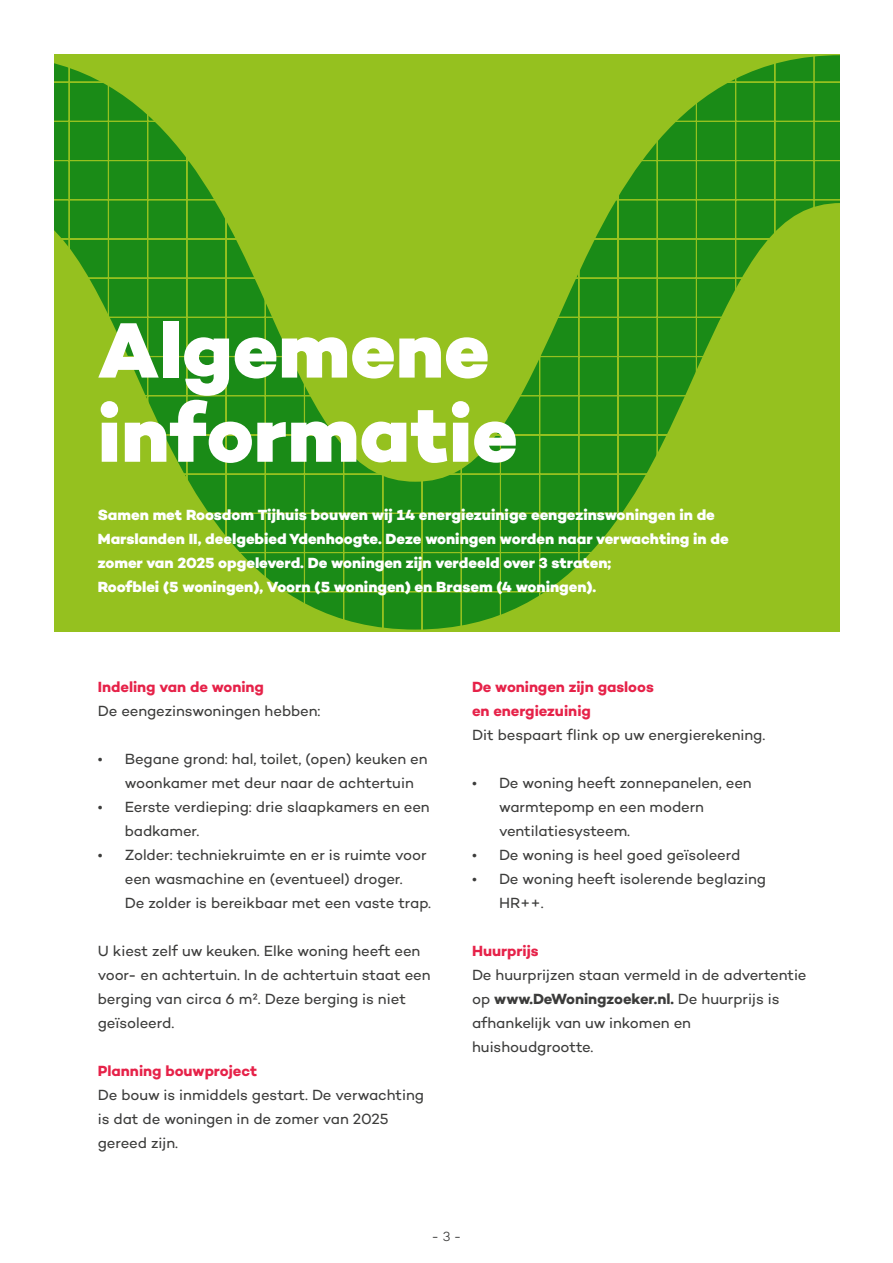
<style>
.page{position:relative;width:893px;height:1263px;background:#fff}
.page>*{position:absolute;margin:0;border:0;box-sizing:border-box;transform-origin:0 0}
.t1{font:800 79.35px/84.2px "Campton";color:#fff}
.t2{font:15px/24px "Campton";letter-spacing:-.005em;color:#3c3c3b}
.t3{font:800 15px/24px "Campton";letter-spacing:-.005em;color:#fff}
.t4{font:700 15px/24px "Campton";letter-spacing:-.005em;color:#e62249}
.t5{font:300 13.5px "Campton";color:#3c3c3b}
.s1{font-weight:700}
</style>
<div class="page">
<svg style="left:109px;top:54px;width:731px;height:578px;background:#67ac1c"></svg>
<svg style="left:54px;top:54px;width:55px;height:578px;background:#6fb01c"></svg>
<h1 class="t1" style="left:98px;top:308px;width:422px">Algemene informatie</h1>
<p class="t3" style="left:98px;top:503px;width:633px">Samen met Roosdom Tijhuis bouwen wij 14 energiezuinige eengezinswoningen in de Marslanden II, deelgebied Ydenhoogte. Deze woningen worden naar verwachting in de zomer van 2025 opgeleverd. De woningen zijn verdeeld over 3 straten;<br>Roofblei (5 woningen), Voorn (5 woningen) en Brasem (4 woningen).</p>
<p class="t4" style="left:98px;top:675px;width:168px">Indeling van de woning</p>
<p class="t2" style="left:98px;top:699px;width:224px">De eengezinswoningen hebben:</p>
<p class="t2" style="left:125px;top:747px;width:304px;text-indent:-27px">• Begane grond: hal, toilet, (open) keuken en woonkamer met deur naar de achtertuin</p>
<p class="t2" style="left:125px;top:795px;width:306px;text-indent:-27px">• Eerste verdieping: drie slaapkamers en een badkamer.</p>
<p class="t2" style="left:125px;top:843px;width:308px;text-indent:-27px">• Zolder: techniekruimte en er is ruimte voor een wasmachine en (eventueel) droger.<br>De zolder is bereikbaar met een vaste trap.</p>
<p class="t2" style="left:98px;top:939px;width:334px">U kiest zelf uw keuken. Elke woning heeft een voor- en achtertuin. In de achtertuin staat een berging van circa 6 m². Deze berging is niet geïsoleerd.</p>
<p class="t4" style="left:98px;top:1059px;width:161px">Planning bouwproject</p>
<p class="t2" style="left:98px;top:1083px;width:328px">De bouw is inmiddels gestart. De verwachting is dat de woningen in de zomer van 2025 gereed zijn.</p>
<p class="t4" style="left:472px;top:675px;width:183px">De woningen zijn gasloos en energiezuinig</p>
<p class="t2" style="left:472px;top:723px;width:295px">Dit bespaart flink op uw energierekening.</p>
<p class="t2" style="left:499px;top:771px;width:254px;text-indent:-27px">• De woning heeft zonnepanelen, een warmtepomp en een modern ventilatiesysteem.</p>
<p class="t2" style="left:472px;top:843px;width:270px">• De woning is heel goed geïsoleerd</p>
<p class="t2" style="left:499px;top:867px;width:268px;text-indent:-27px">• De woning heeft isolerende beglazing<br>HR++.</p>
<p class="t4" style="left:472px;top:939px;width:68px">Huurprijs</p>
<p class="t2" style="left:472px;top:963px;width:336px">De huurprijzen staan vermeld in de advertentie op <span class="s1">www.DeWoningzoeker.nl.</span> De huurprijs is afhankelijk van uw inkomen en huishoudgrootte.</p>
<p class="t5" style="left:431px;top:1228px;width:32px">- 3 -</p>
</div>
